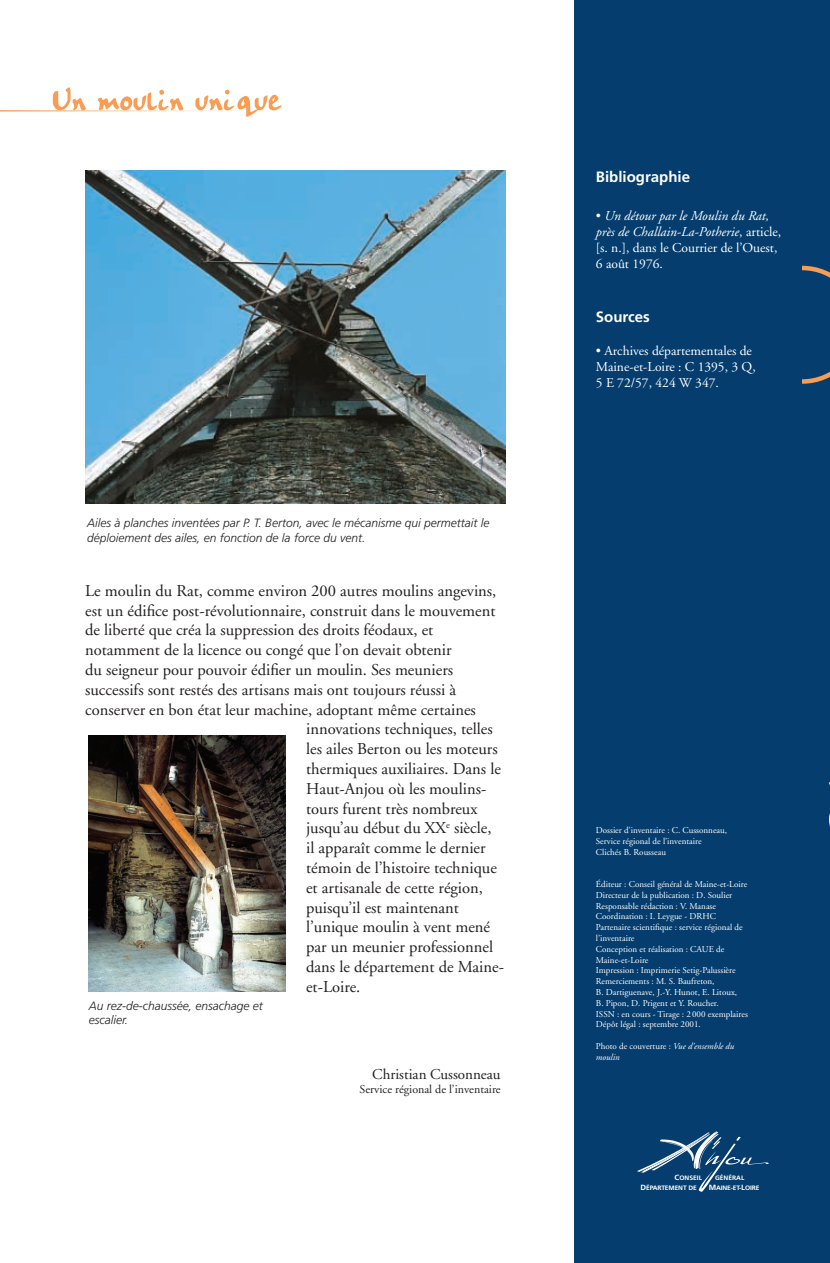
<style>
.page{position:relative;width:830px;height:1263px;background:#fff}
.page>*{position:absolute;margin:0;border:0;box-sizing:border-box;transform-origin:0 0}
.t1{font:16.5px "Adobe Garamond";color:#231f20}
.t2{font:700 15px "Frutiger";color:#fff}
.t3{font:15px "Adobe Garamond";color:#231f20}
.t4{font:13.5px/16.2px "Adobe Garamond";color:#fff}
.t5{font:italic 300 12px/14.4px "Frutiger";color:#231f20}
.t6{font:12px "Adobe Garamond";color:#231f20}
.t7{font:9px/10.8px "Adobe Garamond";color:#fff}
.t8{font:italic 9px/10.8px "Adobe Garamond";color:#fff}
.t9{font:700 6.3px "Frutiger";letter-spacing:-.02em;color:#fff;scale:1.05 1}
.t10{font:700 6.3px "Frutiger";color:#fff;scale:1.05 1}
.s1{font-style:italic}
.s2{font-style:normal}
.s3{font-size:7.5px}
</style>
<div class="page">
<div style="left:801px;top:0;width:28px;height:1263px;background:#043d6e"></div>
<svg style="left:802px;top:266px;width:27px;height:118px"></svg>
<div style="left:574px;top:0;width:227px;height:1263px;background:#043d6e"></div>
<svg style="left:637px;top:1131px;width:131px;height:61px"></svg>
<img style="left:89px;top:736px;width:196px;height:255px">
<img style="left:85px;top:170px;width:420px;height:334px">
<svg style="left:53px;top:87px;width:228px;height:30px"></svg>
<p class="t5" style="left:87px;top:516px;width:404px">Ailes à planches inventées par P. T. Berton, avec le mécanisme qui permettait le déploiement des ailes, en fonction de la force du vent.</p>
<p class="t1" style="left:85px;top:580px;width:412px">Le moulin du Rat, comme environ 200 autres moulins angevins,</p>
<p class="t1" style="left:85px;top:600px;width:411px">est un édifice post-révolutionnaire, construit dans le mouvement</p>
<p class="t1" style="left:85px;top:620px;width:349px">de liberté que créa la suppression des droits féodaux, et</p>
<p class="t1" style="left:85px;top:640px;width:368px">notamment de la licence ou congé que l’on devait obtenir</p>
<p class="t1" style="left:85px;top:660px;width:369px">du seigneur pour pouvoir édifier un moulin. Ses meuniers</p>
<p class="t1" style="left:85px;top:679px;width:372px">successifs sont restés des artisans mais ont toujours réussi à</p>
<p class="t1" style="left:85px;top:699px;width:392px">conserver en bon état leur machine, adoptant même certaines</p>
<p class="t1" style="left:306px;top:719px;width:188px">innovations techniques, telles</p>
<p class="t1" style="left:306px;top:739px;width:193px">les ailes Berton ou les moteurs</p>
<p class="t1" style="left:306px;top:758px;width:196px">thermiques auxiliaires. Dans le</p>
<p class="t1" style="left:306px;top:778px;width:182px">Haut-Anjou où les moulins-</p>
<p class="t1" style="left:306px;top:798px;width:173px">tours furent très nombreux</p>
<p class="t1" style="left:306px;top:818px;width:187px">jusqu’au début du XX<sup>e</sup> siècle,</p>
<p class="t1" style="left:306px;top:838px;width:181px">il apparaît comme le dernier</p>
<p class="t1" style="left:306px;top:857px;width:192px">témoin de l’histoire technique</p>
<p class="t1" style="left:306px;top:877px;width:178px">et artisanale de cette région,</p>
<p class="t1" style="left:306px;top:897px;width:154px">puisqu’il est maintenant</p>
<p class="t1" style="left:306px;top:917px;width:185px">l’unique moulin à vent mené</p>
<p class="t1" style="left:306px;top:937px;width:188px">par un meunier professionnel</p>
<p class="t1" style="left:306px;top:956px;width:199px">dans le département de Maine-</p>
<p class="t1" style="left:306px;top:976px;width:56px">et-Loire.</p>
<p class="t5" style="left:89px;top:998px;width:176px">Au rez-de-chaussée, ensachage et escalier.</p>
<p class="t3" style="left:372px;top:1065px;width:130px">Christian Cussonneau</p>
<p class="t6" style="left:359px;top:1082px;width:142px">Service régional de l’inventaire</p>
<p class="t2" style="left:595px;top:168px;width:96px">Bibliographie</p>
<p class="t4" style="left:595px;top:207px;width:187px">• <span class="s1">Un détour par le Moulin du Rat, près de Challain-La-Potherie</span>, article, [s. n.], dans le Courrier de l’Ouest,<br>6 août 1976.</p>
<p class="t2" style="left:595px;top:308px;width:55px">Sources</p>
<p class="t4" style="left:595px;top:342px;width:161px">• Archives départementales de<br>Maine-et-Loire : C 1395, 3 Q,<br>5 E 72/57, 424 W 347.</p>
<p class="t7" style="left:595px;top:824px;width:133px">Dossier d’inventaire : C. Cussonneau,<br>Service régional de l’inventaire<br>Clichés B. Rousseau</p>
<p class="t7" style="left:595px;top:878px;width:153px">Éditeur : Conseil général de Maine-et-Loire Directeur de la publication : D. Soulier Responsable rédaction : V. Manase Coordination : I. Leygue - DRHC Partenaire scientifique : service régional de l’inventaire<br>Conception et réalisation : CAUE de Maine-et-Loire<br>Impression : Imprimerie Setig-Palussière Remerciements : M. S. Baufreton,<br>B. Dartiguenave, J.-Y. Hunot, E. Litoux,<br>B. Pipon, D. Prigent et Y. Roucher.<br>ISSN : en cours - Tirage : 2 000 exemplaires Dépôt légal : septembre 2001.</p>
<p class="t8" style="left:595px;top:1040px;width:140px"><span class="s2">Photo de couverture :</span> Vue d’ensemble du moulin</p>
<p class="t9" style="left:674px;top:1174px;width:28px"><span class="s3">C</span>ONSEIL</p>
<p class="t10" style="left:714px;top:1174px;width:29px">GÉNÉRAL</p>
<p class="t9" style="left:640px;top:1184px;width:55px"><span class="s3">D</span>ÉPARTEMENT DE</p>
<p class="t9" style="left:708px;top:1184px;width:50px"><span class="s3">M</span>AINE-ET-<span class="s3">L</span>OIRE</p>
</div>
